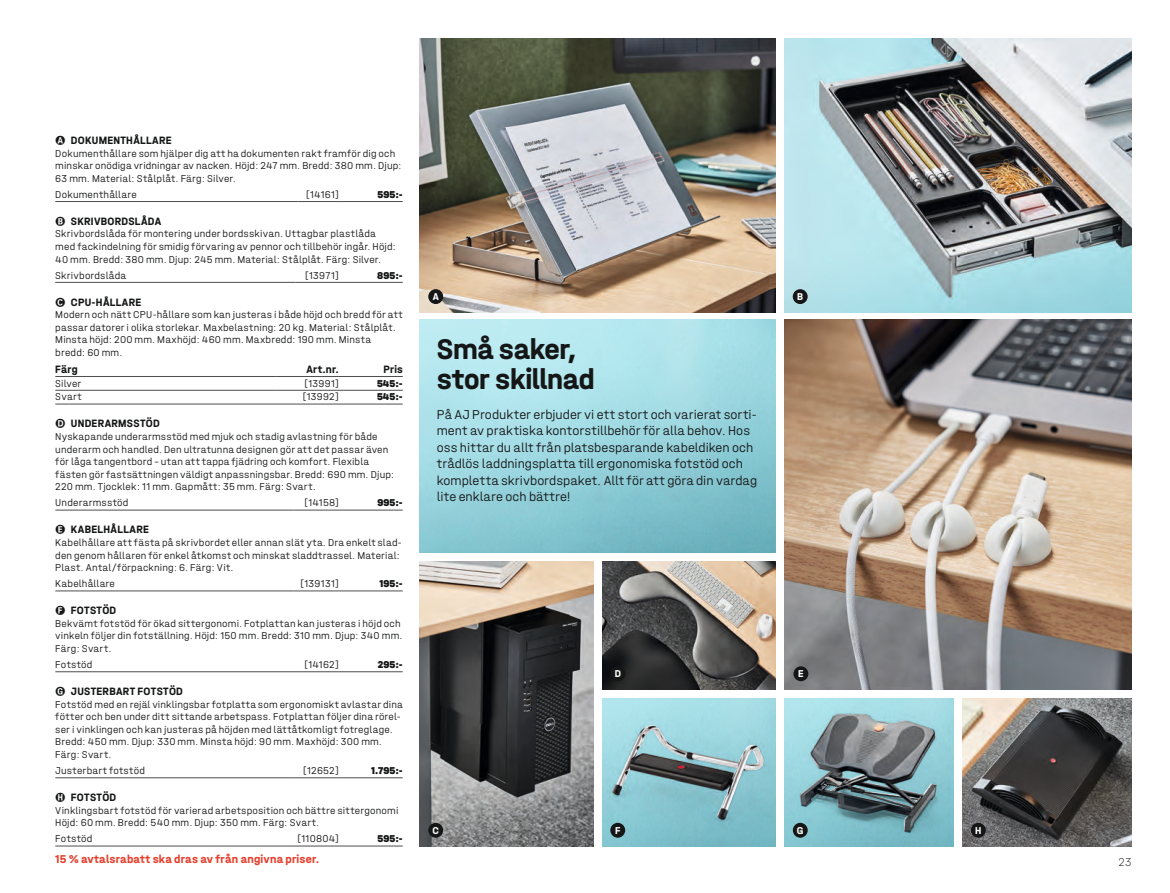
<style>
.page{position:relative;width:1170px;height:893px;background:#fff}
.page>*{position:absolute;margin:0;border:0;box-sizing:border-box;transform-origin:0 0}
.Puff_-_rubrik{font:700 30px/30px "Halvar AJ Mittel ILS";letter-spacing:-.01em;color:#151616}
.Puff_-_text{font:300 13.5px/16.5px "Halvar AJ Mittel ILS";letter-spacing:.005em;color:#151616}
.t1{font:700 12px "Halvar AJ Mittel ILS";letter-spacing:.02em;color:#e6402e}
.t2{font:100 12px "Halvar AJ Mittel ILS";color:#151616}
.Produkt_-_text{font:700 11.25px "Halvar AJ Mittel ILS";letter-spacing:.025em;color:#151616}
.Tabell_-_huvud_-_rig{font:700 11.25px "Halvar AJ Mittel ILS";letter-spacing:.02em;color:#151616}
.Tabell_-_huvud{font:700 11.25px "Halvar AJ Mittel ILS";color:#151616}
.Produkt_-_text-2{font:300 10.5px/12.6px "Halvar AJ Mittel ILS";letter-spacing:.02em;color:#151616}
.Tabell_-_text{font:300 10.5px "Halvar AJ Mittel ILS";letter-spacing:.025em;color:#151616}
.Tabell_-_art_nr{font:300 10.5px "Halvar AJ Mittel ILS";letter-spacing:.02em;color:#151616}
.Tabell_-_pris{font:900 10.5px "Halvar AJ Mittel ILS";color:#151616}
.Produkt_-_text-3{font:700 10.5px "Halvar AJ Mittel ILS";color:#fff}
.s1{font-family:"Bundesbahn Pi One";font-weight:400;font-size:10.5px}
</style>
<div class="page">
<img style="left:784px;top:38px;width:347px;height:274px">
<img style="left:602px;top:710px;width:171px;height:136px">
<img style="left:612px;top:725px;width:151px;height:94px">
<img style="left:602px;top:561px;width:173px;height:129px">
<img style="left:420px;top:561px;width:173px;height:285px">
<img style="left:962px;top:698px;width:169px;height:148px">
<img style="left:785px;top:699px;width:165px;height:148px">
<img style="left:800px;top:714px;width:135px;height:118px">
<img style="left:420px;top:320px;width:355px;height:233px">
<img style="left:420px;top:38px;width:355px;height:275px">
<img style="left:784px;top:320px;width:347px;height:370px">
<div style="left:428px;top:289px;width:15px;height:15px;background:#151616;border-radius:50%"></div>
<div style="left:610px;top:666px;width:15px;height:15px;background:#151616;border-radius:50%"></div>
<div style="left:428px;top:823px;width:15px;height:15px;background:#151616;border-radius:50%"></div>
<div style="left:610px;top:823px;width:15px;height:15px;background:#151616;border-radius:50%"></div>
<div style="left:792px;top:823px;width:15px;height:15px;background:#151616;border-radius:50%"></div>
<div style="left:792px;top:289px;width:15px;height:15px;background:#151616;border-radius:50%"></div>
<div style="left:793px;top:666px;width:15px;height:15px;background:#151616;border-radius:50%"></div>
<div style="left:970px;top:823px;width:15px;height:15px;background:#151616;border-radius:50%"></div>
<hr style="left:55px;top:201px;width:243px;height:1px;background:#4e4e4d">
<hr style="left:298px;top:201px;width:41px;height:1px;background:#4e4e4d">
<hr style="left:339px;top:201px;width:64px;height:1px;background:#4e4e4d">
<hr style="left:55px;top:282px;width:241px;height:1px;background:#4e4e4d">
<hr style="left:296px;top:282px;width:43px;height:1px;background:#4e4e4d">
<hr style="left:339px;top:282px;width:64px;height:1px;background:#4e4e4d">
<hr style="left:55px;top:376px;width:220px;height:1px;background:#4e4e4d">
<hr style="left:275px;top:376px;width:64px;height:1px;background:#4e4e4d">
<hr style="left:339px;top:376px;width:64px;height:1px;background:#4e4e4d">
<hr style="left:55px;top:390px;width:220px;height:1px;background:#4e4e4d">
<hr style="left:275px;top:390px;width:64px;height:1px;background:#4e4e4d">
<hr style="left:339px;top:390px;width:64px;height:1px;background:#4e4e4d">
<hr style="left:55px;top:404px;width:220px;height:1px;background:#4e4e4d">
<hr style="left:275px;top:404px;width:64px;height:1px;background:#4e4e4d">
<hr style="left:339px;top:404px;width:64px;height:1px;background:#4e4e4d">
<hr style="left:55px;top:510px;width:238px;height:1px;background:#4e4e4d">
<hr style="left:293px;top:510px;width:46px;height:1px;background:#4e4e4d">
<hr style="left:339px;top:510px;width:64px;height:1px;background:#4e4e4d">
<hr style="left:55px;top:591px;width:238px;height:1px;background:#4e4e4d">
<hr style="left:293px;top:591px;width:46px;height:1px;background:#4e4e4d">
<hr style="left:339px;top:591px;width:64px;height:1px;background:#4e4e4d">
<hr style="left:55px;top:671px;width:242px;height:1px;background:#4e4e4d">
<hr style="left:297px;top:671px;width:42px;height:1px;background:#4e4e4d">
<hr style="left:339px;top:671px;width:64px;height:1px;background:#4e4e4d">
<hr style="left:55px;top:777px;width:237px;height:1px;background:#4e4e4d">
<hr style="left:292px;top:777px;width:47px;height:1px;background:#4e4e4d">
<hr style="left:339px;top:777px;width:64px;height:1px;background:#4e4e4d">
<hr style="left:55px;top:846px;width:232px;height:1px;background:#4e4e4d">
<hr style="left:287px;top:846px;width:52px;height:1px;background:#4e4e4d">
<hr style="left:339px;top:846px;width:64px;height:1px;background:#4e4e4d">
<p class="Produkt_-_text" style="left:55px;top:133px;width:118px"><span class="s1">A</span> DOKUMENTHÅLLARE</p>
<p class="Produkt_-_text-2" style="left:55px;top:147px;width:348px">Dokumenthållare som hjälper dig att ha dokumenten rakt framför dig och minskar onödiga vridningar av nacken. Höjd: 247 mm. Bredd: 380 mm. Djup:<br>63 mm. Material: Stålplåt. Färg: Silver.</p>
<p class="Tabell_-_text" style="left:55px;top:188px;width:83px">Dokumenthållare</p>
<p class="Tabell_-_art_nr" style="left:306px;top:188px;width:34px">[14161]</p>
<p class="Tabell_-_pris" style="left:377px;top:188px;width:27px">595:-</p>
<p class="Produkt_-_text" style="left:55px;top:214px;width:107px"><span class="s1">B</span> SKRIVBORDSLÅDA</p>
<p class="Produkt_-_text-2" style="left:55px;top:227px;width:342px">Skrivbordslåda för montering under bordsskivan. Uttagbar plastlåda med fackindelning för smidig förvaring av pennor och tillbehör ingår. Höjd:<br>40 mm. Bredd: 380 mm. Djup: 245 mm. Material: Stålplåt. Färg: Silver.</p>
<p class="Tabell_-_text" style="left:55px;top:269px;width:72px">Skrivbordslåda</p>
<p class="Tabell_-_art_nr" style="left:305px;top:269px;width:35px">[13971]</p>
<p class="Tabell_-_pris" style="left:377px;top:269px;width:27px">895:-</p>
<p class="Produkt_-_text" style="left:55px;top:295px;width:87px"><span class="s1">C</span> CPU-HÅLLARE</p>
<p class="Produkt_-_text-2" style="left:55px;top:308px;width:349px">Modern och nätt CPU-hållare som kan justeras i både höjd och bredd för att passar datorer i olika storlekar. Maxbelastning: 20 kg. Material: Stålplåt.<br>Minsta höjd: 200 mm. Maxhöjd: 460 mm. Maxbredd: 190 mm. Minsta bredd: 60 mm.</p>
<p class="Tabell_-_huvud" style="left:55px;top:362px;width:24px">Färg</p>
<p class="Tabell_-_huvud_-_rig" style="left:306px;top:362px;width:34px">Art.nr.</p>
<p class="Tabell_-_huvud_-_rig" style="left:383px;top:362px;width:21px">Pris</p>
<p class="Tabell_-_text" style="left:55px;top:377px;width:27px">Silver</p>
<p class="Tabell_-_art_nr" style="left:304px;top:377px;width:36px">[13991]</p>
<p class="Tabell_-_pris" style="left:377px;top:377px;width:27px">545:-</p>
<p class="Tabell_-_text" style="left:55px;top:391px;width:28px">Svart</p>
<p class="Tabell_-_art_nr" style="left:303px;top:391px;width:38px">[13992]</p>
<p class="Tabell_-_pris" style="left:377px;top:390px;width:27px">545:-</p>
<p class="Produkt_-_text" style="left:55px;top:417px;width:106px"><span class="s1">D</span> UNDERARMSSTÖD</p>
<p class="Produkt_-_text-2" style="left:55px;top:430px;width:340px">Nyskapande underarmsstöd med mjuk och stadig avlastning för både underarm och handled. Den ultratunna designen gör att det passar även för låga tangentbord – utan att tappa fjädring och komfort. Flexibla fästen gör fastsättningen väldigt anpassningsbar. Bredd: 690 mm. Djup:<br>220 mm. Tjocklek: 11 mm. Gapmått: 35 mm. Färg: Svart.</p>
<p class="Tabell_-_text" style="left:55px;top:497px;width:75px">Underarmsstöd</p>
<p class="Tabell_-_art_nr" style="left:304px;top:497px;width:36px">[14158]</p>
<p class="Tabell_-_pris" style="left:377px;top:496px;width:27px">995:-</p>
<p class="Produkt_-_text" style="left:55px;top:523px;width:95px"><span class="s1">E</span> KABELHÅLLARE</p>
<p class="Produkt_-_text-2" style="left:55px;top:536px;width:348px">Kabelhållare att fästa på skrivbordet eller annan slät yta. Dra enkelt slad&shy;den genom hållaren för enkel åtkomst och minskat sladdtrassel. Material:<br>Plast. Antal/förpackning: 6. Färg: Vit.</p>
<p class="Tabell_-_text" style="left:55px;top:578px;width:61px">Kabelhållare</p>
<p class="Tabell_-_art_nr" style="left:300px;top:578px;width:40px">[139131]</p>
<p class="Tabell_-_pris" style="left:379px;top:577px;width:25px">195:-</p>
<p class="Produkt_-_text" style="left:55px;top:604px;width:62px"><span class="s1">F</span> FOTSTÖD</p>
<p class="Produkt_-_text-2" style="left:55px;top:617px;width:349px">Bekvämt fotstöd för ökad sittergonomi. Fotplattan kan justeras i höjd och vinkeln följer din fotställning. Höjd: 150 mm. Bredd: 310 mm. Djup: 340 mm.<br>Färg: Svart.</p>
<p class="Tabell_-_text" style="left:55px;top:658px;width:39px">Fotstöd</p>
<p class="Tabell_-_art_nr" style="left:304px;top:658px;width:36px">[14162]</p>
<p class="Tabell_-_pris" style="left:378px;top:658px;width:26px">295:-</p>
<p class="Produkt_-_text" style="left:55px;top:684px;width:129px"><span class="s1">G</span> JUSTERBART FOTSTÖD</p>
<p class="Produkt_-_text-2" style="left:55px;top:698px;width:349px">Fotstöd med en rejäl vinklingsbar fotplatta som ergonomiskt avlastar dina fötter och ben under ditt sittande arbetspass. Fotplattan följer dina rörel&shy;ser i vinklingen och kan justeras på höjden med lättåtkomligt fotreglage.<br>Bredd: 450 mm. Djup: 330 mm. Minsta höjd: 90 mm. Maxhöjd: 300 mm.<br>Färg: Svart.</p>
<p class="Tabell_-_text" style="left:55px;top:764px;width:91px">Justerbart fotstöd</p>
<p class="Tabell_-_art_nr" style="left:303px;top:764px;width:37px">[12652]</p>
<p class="Tabell_-_pris" style="left:371px;top:764px;width:33px">1.795:-</p>
<p class="Produkt_-_text" style="left:55px;top:790px;width:62px"><span class="s1">H</span> FOTSTÖD</p>
<p class="Produkt_-_text-2" style="left:55px;top:804px;width:344px">Vinklingsbart fotstöd för varierad arbetsposition och bättre sittergonomi<br>Höjd: 60 mm. Bredd: 540 mm. Djup: 350 mm. Färg: Svart.</p>
<p class="Tabell_-_text" style="left:55px;top:833px;width:39px">Fotstöd</p>
<p class="Tabell_-_art_nr" style="left:297px;top:833px;width:43px">[110804]</p>
<p class="Tabell_-_pris" style="left:377px;top:832px;width:27px">595:-</p>
<p class="Produkt_-_text-3" style="left:432px;top:290px;width:8px">A</p>
<p class="Puff_-_rubrik" style="left:437px;top:334px;width:159px">Små saker, stor skillnad</p>
<p class="Puff_-_text" style="left:437px;top:406px;width:322px">På AJ Produkter erbjuder vi ett stort och varierat sorti&shy;ment av praktiska kontorstillbehör för alla behov. Hos oss hittar du allt från platsbesparande kabeldiken och trådlös laddningsplatta till ergonomiska fotstöd och kompletta skrivbordspaket. Allt för att göra din vardag lite enklare och bättre!</p>
<p class="Produkt_-_text-3" style="left:797px;top:290px;width:8px">B</p>
<p class="Produkt_-_text-3" style="left:614px;top:667px;width:8px">D</p>
<p class="Produkt_-_text-3" style="left:798px;top:667px;width:7px">E</p>
<p class="Produkt_-_text-3" style="left:432px;top:824px;width:8px">C</p>
<p class="Produkt_-_text-3" style="left:615px;top:824px;width:7px">F</p>
<p class="Produkt_-_text-3" style="left:796px;top:824px;width:8px">G</p>
<p class="Produkt_-_text-3" style="left:975px;top:824px;width:8px">H</p>
<p class="t1" style="left:55px;top:851px;width:265px">15 % avtalsrabatt ska dras av från angivna priser.</p>
<p class="t2" style="left:1118px;top:855px;width:15px">23</p>
</div>
